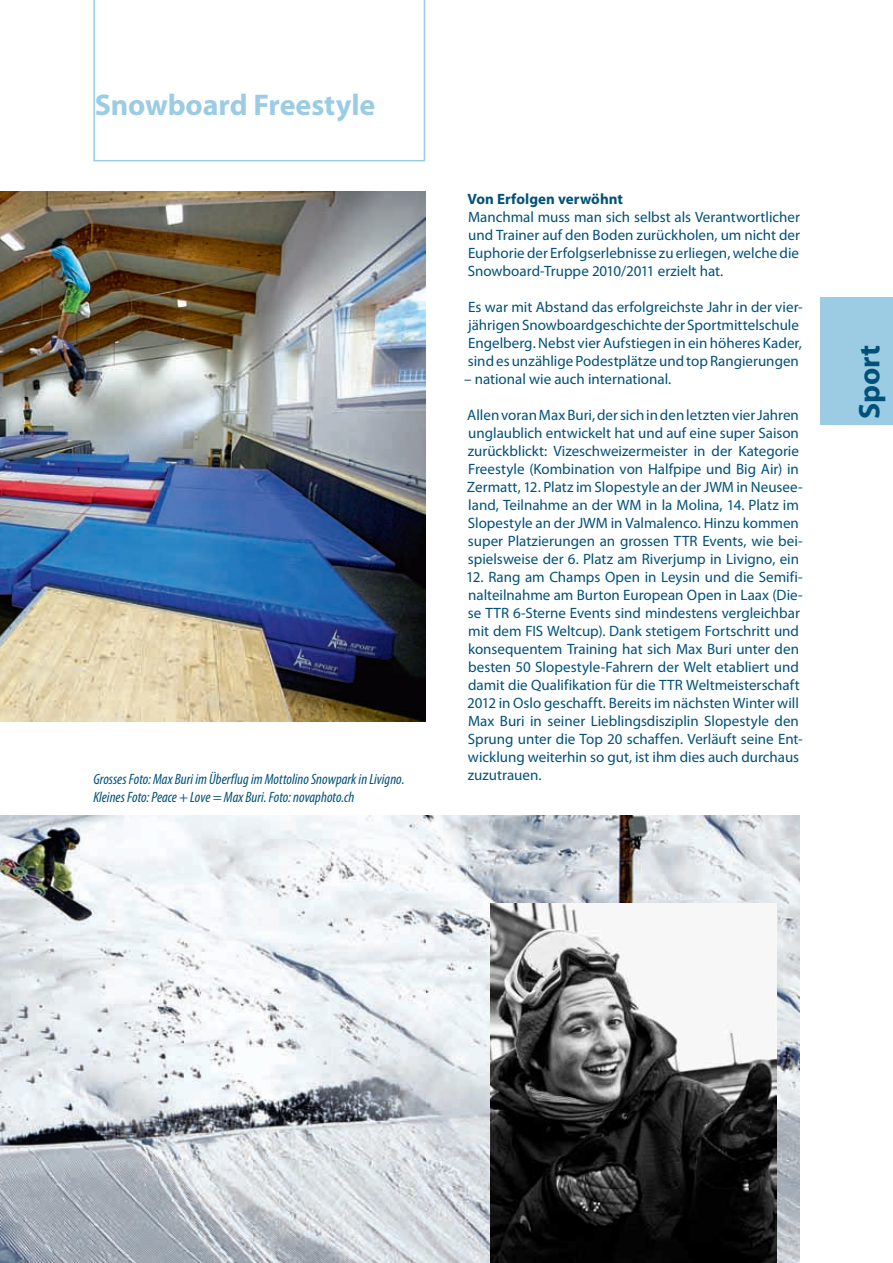
<style>
.page{position:relative;width:893px;height:1263px;background:#fff}
.page>*{position:absolute;margin:0;border:0;box-sizing:border-box;transform-origin:0 0}
.t1{font:700 30px "Myriad Pro";letter-spacing:-.005em;color:#9bcce3}
.t2{font:700 30px "Myriad Pro";letter-spacing:-.005em;color:#00517a}
.t3{font:15px/18px "Myriad Pro";color:#00517a}
.t4{font:italic condensed 15px/18px "Myriad Pro";color:#00517a}
.t5{font:700 15px "Myriad Pro";letter-spacing:.005em;color:#00517a}
</style>
<div class="page">
<svg style="left:93px;top:0;width:332px;height:161px"></svg>
<div style="left:820px;top:297px;width:73px;height:128px;background:#9bcce3"></div>
<img style="left:0;top:815px;width:799px;height:447px">
<img style="left:490px;top:903px;width:287px;height:359px">
<img style="left:0;top:191px;width:425px;height:530px">
<h1 class="t1" style="left:95px;top:85px;width:282px">Snowboard Freestyle</h1>
<p class="t4" style="left:93px;top:769px;width:312px">Grosses Foto: Max Buri im Überflug im Mottolino Snowpark in Livigno.<br>Kleines Foto: Peace + Love = Max Buri. Foto: novaphoto.ch</p>
<p class="t5" style="left:467px;top:189px;width:157px">Von Erfolgen verwöhnt</p>
<p class="t3" style="left:468px;top:208px;width:334px;text-align:justify">Manchmal muss man sich selbst als Verantwortlicher und Trainer auf den Boden zurückholen, um nicht der Euphorie der Erfolgserlebnisse zu erliegen, welche die Snowboard-Truppe 2010/2011 erzielt hat.</p>
<p class="t3" style="left:468px;top:298px;width:336px">Es war mit Abstand das erfolgreichste Jahr in der vier&shy;jährigen Snowboardgeschichte der Sportmittelschule Engelberg. Nebst vier Aufstiegen in ein höheres Kader, sind es unzählige Podestplätze und top Rangierungen</p>
<p class="t3" style="left:464px;top:370px;width:209px">– national wie auch international.</p>
<p class="t3" style="left:467px;top:406px;width:337px">Allen voran Max Buri, der sich in den letzten vier Jahren unglaublich entwickelt hat und auf eine super Saison zurückblickt: Vizeschweizermeister in der Kategorie Freestyle (Kombination von Halfpipe und Big Air) in Zermatt, 12. Platz im Slopestyle an der JWM in Neusee&shy;land, Teilnahme an der WM in la Molina, 14. Platz im Slopestyle an der JWM in Valmalenco. Hinzu kommen super Platzierungen an grossen TTR Events, wie bei&shy;spielsweise der 6. Platz am Riverjump in Livigno, ein</p>
<p class="t3" style="left:466px;top:568px;width:338px">12. Rang am Champs Open in Leysin und die Semifi&shy;nalteilnahme am Burton European Open in Laax (Die&shy;se TTR 6-Sterne Events sind mindestens vergleichbar mit dem FIS Weltcup). Dank stetigem Fortschritt und konsequentem Training hat sich Max Buri unter den besten 50 Slopestyle-Fahrern der Welt etabliert und damit die Qualifikation für die TTR Weltmeisterschaft 2012 in Oslo geschafft. Bereits im nächsten Winter will Max Buri in seiner Lieblingsdisziplin Slopestyle den Sprung unter die Top 20 schaffen. Verläuft seine Ent&shy;wicklung weiterhin so gut, ist ihm dies auch durchaus zuzutrauen.</p>
<h1 class="t2" style="left:849px;top:419px;width:75px;rotate:-90deg">Sport</h1>
</div>
